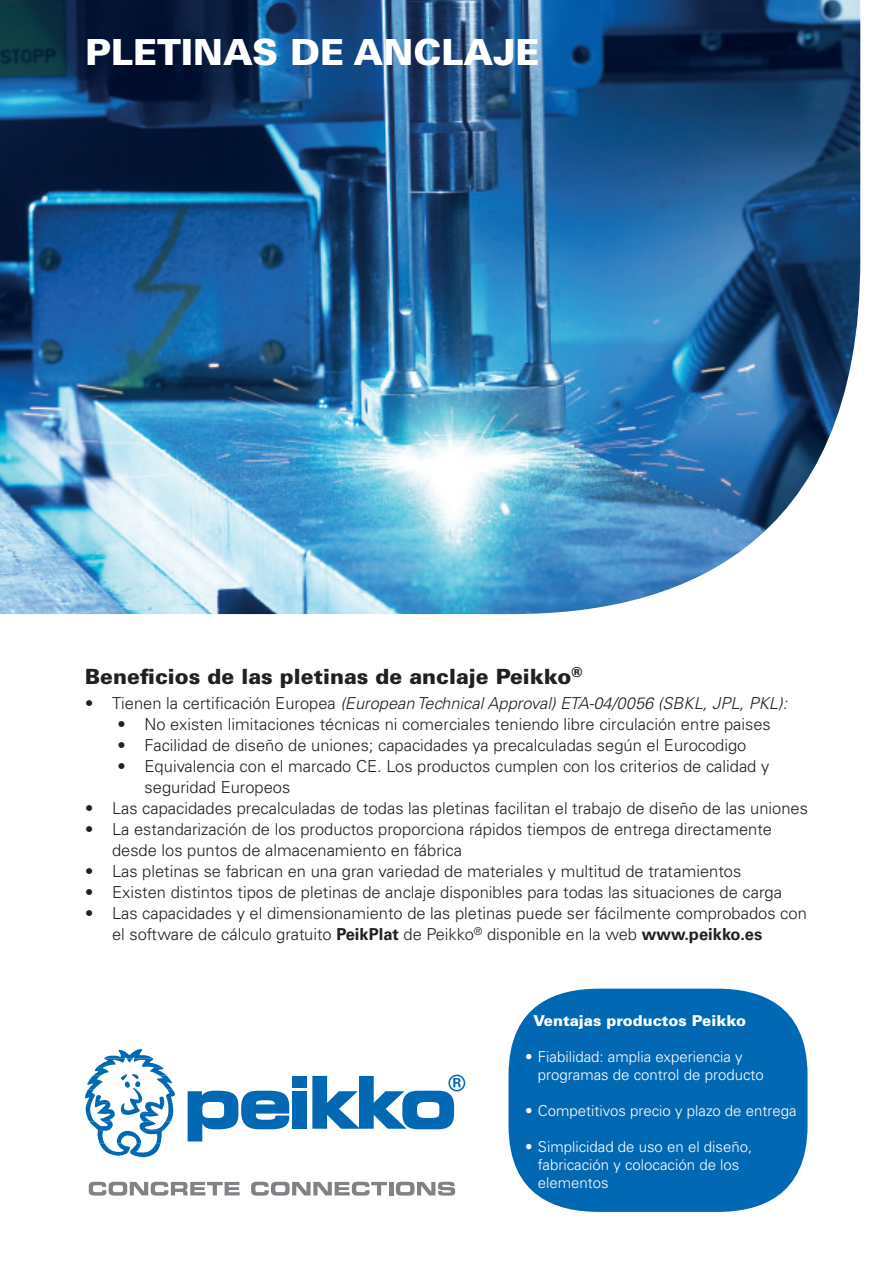
<style>
.page{position:relative;width:893px;height:1263px;background:#fff}
.page>*{position:absolute;margin:0;border:0;box-sizing:border-box;transform-origin:0 0}
.t1{font:900 36px "Univers LT Std";color:#fff}
.t2{font:900 21px "Univers LT Std";color:#231f20}
.t3{font:300 16.5px/21px "Univers LT Std";color:#231f20}
.t4{font:italic 300 16.5px "Univers LT Std";color:#231f20}
.t5{font:300 15px/18px "Univers LT Std";color:#fff}
.t6{font:900 15px "Univers LT Std";color:#fff}
.s1{font-style:normal}
.s2{font-weight:700}
</style>
<div class="page">
<div style="left:509px;top:989px;width:298px;height:223px;background:#0168b3;border-radius:88px"></div>
<svg style="left:85px;top:1049px;width:90px;height:108px"></svg>
<svg style="left:188px;top:1091px;width:101px;height:50px"></svg>
<div style="left:292px;top:1076px;width:15px;height:12px;background:#0168b3"></div>
<div style="left:292px;top:1091px;width:15px;height:38px;background:#0168b3"></div>
<svg style="left:312px;top:1074px;width:154px;height:55px"></svg>
<svg style="left:89px;top:1182px;width:151px;height:13px"></svg>
<svg style="left:251px;top:1182px;width:136px;height:13px"></svg>
<hr style="left:389px;top:1182px;width:4px;height:13px;background:#808285">
<svg style="left:396px;top:1182px;width:59px;height:13px"></svg>
<img style="left:0;top:0;width:860px;height:614px">
<h1 class="t1" style="left:85px;top:39px;width:456px">PLETINAS DE ANCLAJE</h1>
<p class="t2" style="left:85px;top:669px;width:499px">Beneficios de las pletinas de anclaje Peikko<sup>®</sup></p>
<p class="t4" style="left:85px;top:697px;width:704px"><span class="s1">• Tienen la certificación Europea</span> (European Technical Approval) ETA-04/0056 (SBKL, JPL, PKL):</p>
<p class="t3" style="left:118px;top:715px;width:655px">• No existen limitaciones técnicas ni comerciales teniendo libre circulación entre paises</p>
<p class="t3" style="left:118px;top:736px;width:630px">• Facilidad de diseño de uniones; capacidades ya precalculadas según el Eurocodigo</p>
<p class="t3" style="left:145px;top:757px;width:626px;text-indent:-27px">• Equivalencia con el marcado CE. Los productos cumplen con los criterios de calidad y seguridad Europeos</p>
<p class="t3" style="left:85px;top:799px;width:724px">• Las capacidades precalculadas de todas las pletinas facilitan el trabajo de diseño de las uniones</p>
<p class="t3" style="left:112px;top:820px;width:661px;text-indent:-27px">• La estandarización de los productos proporciona rápidos tiempos de entrega directamente desde los puntos de almacenamiento en fábrica</p>
<p class="t3" style="left:85px;top:862px;width:658px">• Las pletinas se fabrican en una gran variedad de materiales y multitud de tratamientos</p>
<p class="t3" style="left:85px;top:883px;width:698px">• Existen distintos tipos de pletinas de anclaje disponibles para todas las situaciones de carga</p>
<p class="t3" style="left:112px;top:904px;width:696px;text-indent:-27px">• Las capacidades y el dimensionamiento de las pletinas puede ser fácilmente comprobados con el software de cálculo gratuito <span class="s2">PeikPlat</span> de Peikko<sup>®</sup> disponible en la web <span class="s2">www.peikko.es</span></p>
<p class="t6" style="left:533px;top:1015px;width:214px">Ventajas productos Peikko</p>
<p class="t5" style="left:538px;top:1049px;width:227px;text-indent:-13px">• Fiabilidad: amplia experiencia y programas de control de producto</p>
<p class="t5" style="left:525px;top:1103px;width:273px">• Competitivos precio y plazo de entrega</p>
<p class="t5" style="left:538px;top:1139px;width:216px;text-indent:-13px">• Simplicidad de uso en el diseño, fabricación y colocación de los elementos</p>
</div>
